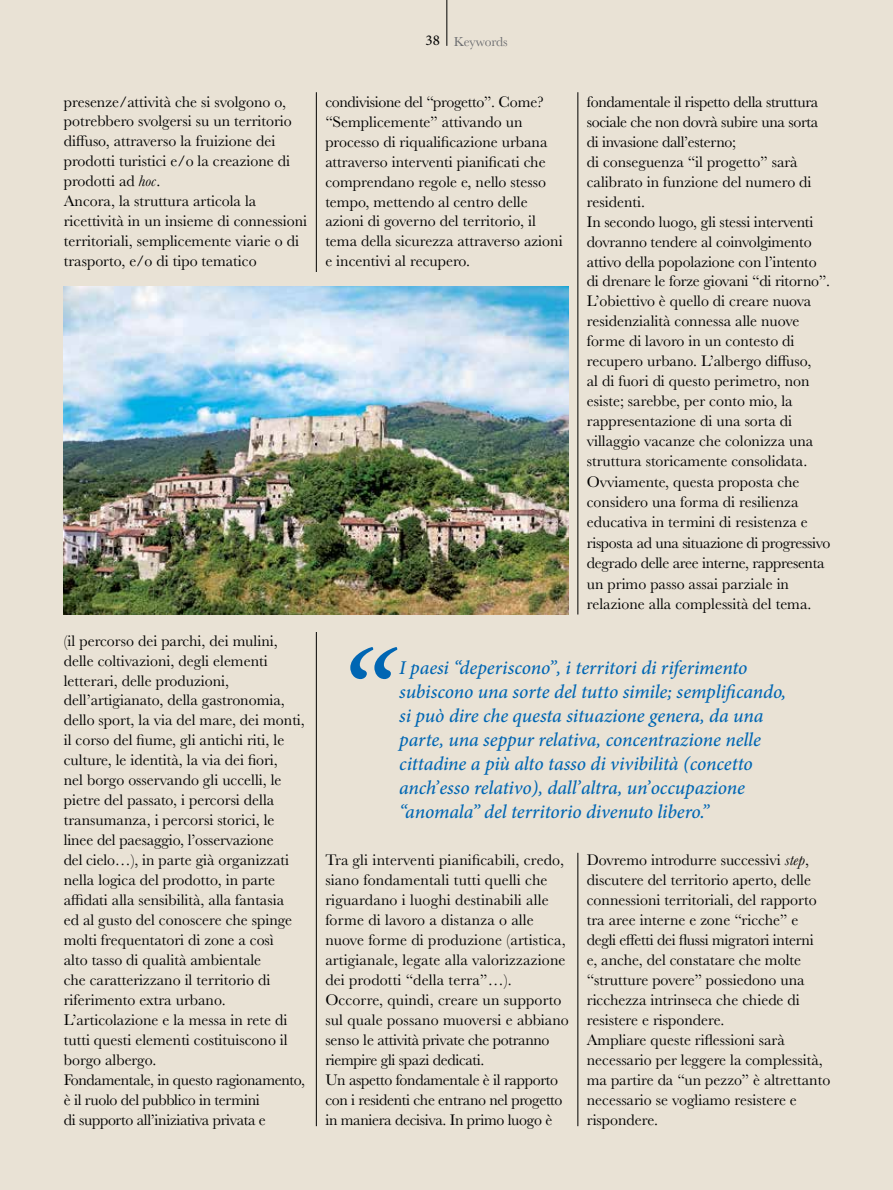
<style>
.page{position:relative;width:893px;height:1190px;background:#fff}
.page>*{position:absolute;margin:0;border:0;box-sizing:border-box;transform-origin:0 0}
.t1{font:italic 148.5px "Adobe Garamond Pro";color:#0066b3}
.t2{font:italic 500 19.5px/24px "Minion Pro";letter-spacing:-.005em;color:#0066b3}
.t3{font:15.9px/20px "Baskerville";color:#000}
.t4{font:13.5px "Baskerville";letter-spacing:-.01em;color:#6d6e71}
.s1{font-family:"Minion Pro";font-size:15px;color:#000}
.s2{font-style:italic}
</style>
<div class="page">
<div style="left:0;top:0;width:892px;height:1189px;background:#e9e2d5"></div>
<hr style="left:446px;top:0;width:1px;height:46px;background:#000">
<hr style="left:577px;top:92px;width:1px;height:522px;background:#000">
<hr style="left:316px;top:92px;width:1px;height:1033px;background:#000">
<hr style="left:577px;top:852px;width:1px;height:273px;background:#000">
<div style="left:304px;top:272px;width:21px;height:359px;background:#e9e2d5"></div>
<img style="left:64px;top:286px;width:504px;height:328px">
<p class="t4" style="left:425px;top:33px;width:84px"><span class="s1">38</span> Keywords</p>
<p class="t3" style="left:64px;top:92px;width:245px">presenze/attività che si svolgono o, potrebbero svolgersi su un territorio diffuso, attraverso la fruizione dei prodotti turistici e/o la creazione di prodotti ad <span class="s2">hoc</span>.<br>Ancora, la struttura articola la ricettività in un insieme di connessioni territoriali, semplicemente viarie o di trasporto, e/o di tipo tematico</p>
<p class="t3" style="left:64px;top:630px;width:243px">(il percorso dei parchi, dei mulini, delle coltivazioni, degli elementi letterari, delle produzioni, dell’artigianato, della gastronomia, dello sport, la via del mare, dei monti, il corso del fiume, gli antichi riti, le culture, le identità, la via dei fiori,<br>nel borgo osservando gli uccelli, le pietre del passato, i percorsi della transumanza, i percorsi storici, le linee del paesaggio, l’osservazione<br>del cielo…), in parte già organizzati nella logica del prodotto, in parte affidati alla sensibilità, alla fantasia<br>ed al gusto del conoscere che spinge molti frequentatori di zone a così<br>alto tasso di qualità ambientale<br>che caratterizzano il territorio di riferimento extra urbano.<br>L’articolazione e la messa in rete di tutti questi elementi costituiscono il borgo albergo.<br>Fondamentale, in questo ragionamento, è il ruolo del pubblico in termini<br>di supporto all’iniziativa privata e</p>
<p class="t3" style="left:325px;top:92px;width:239px">condivisione del “progetto”. Come? “Semplicemente” attivando un processo di riqualificazione urbana attraverso interventi pianificati che comprendano regole e, nello stesso tempo, mettendo al centro delle azioni di governo del territorio, il tema della sicurezza attraverso azioni e incentivi al recupero.</p>
<p class="t3" style="left:586px;top:92px;width:245px">fondamentale il rispetto della struttura sociale che non dovrà subire una sorta di invasione dall’esterno;<br>di conseguenza “il progetto” sarà calibrato in funzione del numero di residenti.<br>In secondo luogo, gli stessi interventi dovranno tendere al coinvolgimento attivo della popolazione con l’intento di drenare le forze giovani “di ritorno”.<br>L’obiettivo è quello di creare nuova residenzialità connessa alle nuove forme di lavoro in un contesto di recupero urbano. L’albergo diffuso,<br>al di fuori di questo perimetro, non esiste; sarebbe, per conto mio, la rappresentazione di una sorta di villaggio vacanze che colonizza una struttura storicamente consolidata.<br>Ovviamente, questa proposta che considero una forma di resilienza educativa in termini di resistenza e risposta ad una situazione di progressivo degrado delle aree interne, rappresenta un primo passo assai parziale in relazione alla complessità del tema.</p>
<p class="t1" style="left:325px;top:614px;width:58px">“</p>
<p class="t2" style="left:399px;top:655px;width:388px">I paesi “deperiscono”, i territori di riferimento subiscono una sorte del tutto simile; semplificando, si può dire che questa situazione genera, da una parte, una seppur relativa, concentrazione nelle cittadine a più alto tasso di vivibilità (concetto anch’esso relativo), dall’altra, un’occupazione “anomala” del territorio divenuto libero.”</p>
<p class="t3" style="left:325px;top:850px;width:245px">Tra gli interventi pianificabili, credo, siano fondamentali tutti quelli che riguardano i luoghi destinabili alle forme di lavoro a distanza o alle nuove forme di produzione (artistica, artigianale, legate alla valorizzazione dei prodotti “della terra”…).<br>Occorre, quindi, creare un supporto sul quale possano muoversi e abbiano senso le attività private che potranno riempire gli spazi dedicati.<br>Un aspetto fondamentale è il rapporto con i residenti che entrano nel progetto in maniera decisiva. In primo luogo è</p>
<p class="t3" style="left:586px;top:850px;width:245px">Dovremo introdurre successivi <span class="s2">step</span>, discutere del territorio aperto, delle connessioni territoriali, del rapporto tra aree interne e zone “ricche” e degli effetti dei flussi migratori interni<br>e, anche, del constatare che molte “strutture povere” possiedono una ricchezza intrinseca che chiede di resistere e rispondere.<br>Ampliare queste riflessioni sarà necessario per leggere la complessità, ma partire da “un pezzo” è altrettanto necessario se vogliamo resistere e rispondere.</p>
</div>
